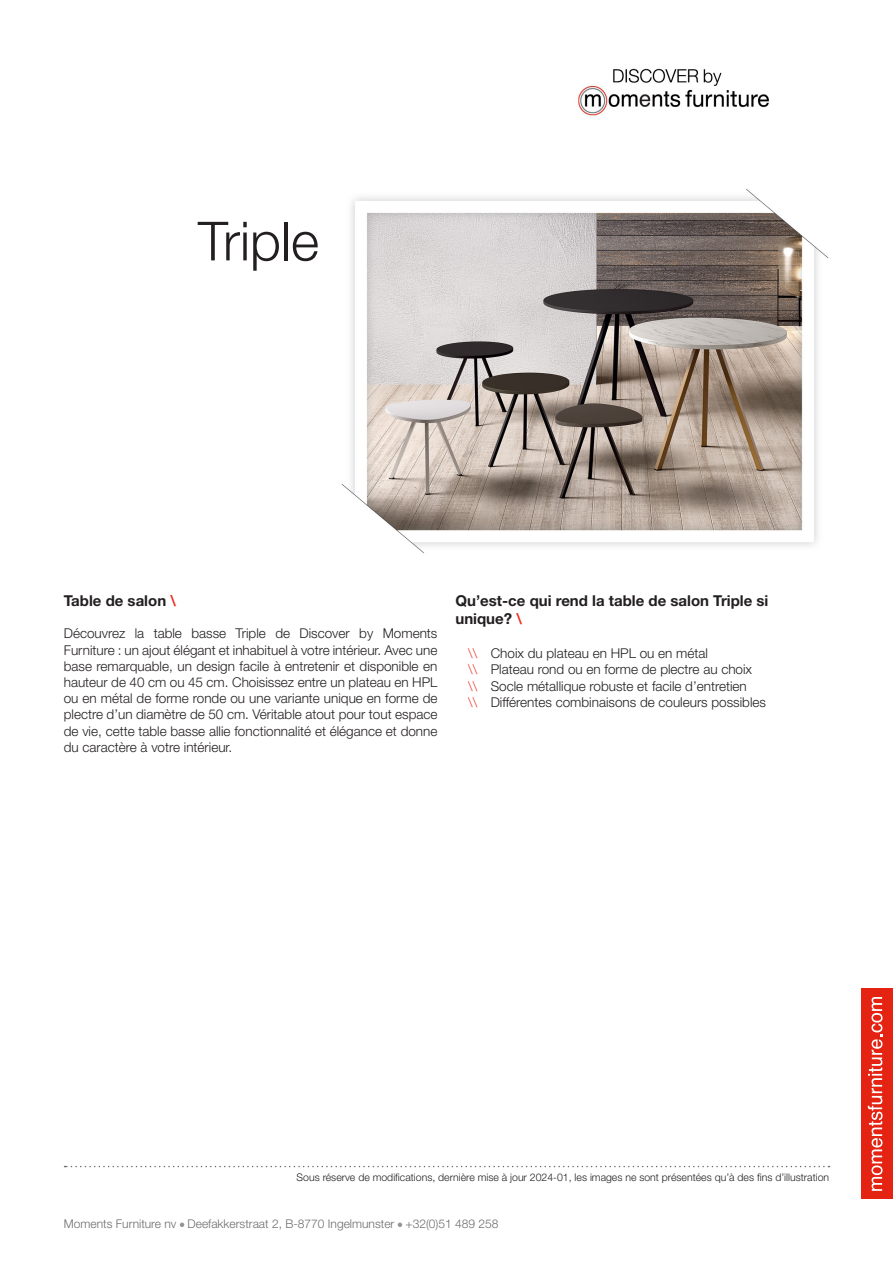
<style>
.page{position:relative;width:893px;height:1263px;background:#fff}
.page>*{position:absolute;margin:0;border:0;box-sizing:border-box;transform-origin:0 0}
.t1{font:300 54px "Helvetica Neue LT Std";color:#231f20}
.Basis_9pt{font:700 15px "Helvetica Neue LT Std";color:#231f20}
.gewone_tekst{font:700 15px "Helvetica Neue LT Std";color:#231f20}
.Basis_9pt-2{font:300 13.5px/16.2px "Helvetica Neue LT Std";color:#231f20;text-align:justify}
.t2{font:300 12px "Helvetica Neue LT Std";color:#6c6d70}
.t3{font:300 10.5px "Helvetica Neue LT Std";color:#231f20}
.s1{color:#ee2e22}
</style>
<div class="page">
<svg style="left:180px;top:1222px;width:4px;height:5px"></svg>
<svg style="left:398px;top:1222px;width:4px;height:5px"></svg>
<div style="left:861px;top:989px;width:32px;height:210px;background:#e42313"></div>
<svg style="left:868px;top:997px;width:14px;height:194px"></svg>
<svg style="left:65px;top:1166px;width:764px;height:1px"></svg>
<img style="left:576px;top:68px;width:193px;height:48px">
<img style="left:341px;top:189px;width:488px;height:364px">
<h1 class="t1" style="left:198px;top:208px;width:123px">Triple</h1>
<p class="gewone_tekst" style="left:64px;top:591px;width:114px">Table de salon <span class="s1">\</span></p>
<p class="Basis_9pt-2" style="left:64px;top:625px;width:375px">Découvrez la table basse Triple de Discover by Moments Furniture : un ajout élégant et inhabituel à votre intérieur. Avec une base remarquable, un design facile à entretenir et disponible en hauteur de 40 cm ou 45 cm. Choisissez entre un plateau en HPL ou en métal de forme ronde ou une variante unique en forme de plectre d’un diamètre de 50 cm. Véritable atout pour tout espace de vie, cette table basse allie fonctionnalité et élégance et donne du caractère à votre intérieur.</p>
<p class="Basis_9pt" style="left:455px;top:591px;width:314px">Qu’est-ce qui rend la table de salon Triple si</p>
<p class="Basis_9pt" style="left:455px;top:609px;width:68px">unique? <span class="s1">\</span></p>
<p class="Basis_9pt-2" style="left:468px;top:645px;width:241px"><span class="s1">\\</span> Choix du plateau en HPL ou en métal</p>
<p class="Basis_9pt-2" style="left:468px;top:661px;width:285px"><span class="s1">\\</span> Plateau rond ou en forme de plectre au choix</p>
<p class="Basis_9pt-2" style="left:468px;top:677px;width:280px"><span class="s1">\\</span> Socle métallique robuste et facile d’entretien</p>
<p class="Basis_9pt-2" style="left:468px;top:694px;width:299px"><span class="s1">\\</span> Différentes combinaisons de couleurs possibles</p>
<p class="t3" style="left:297px;top:1170px;width:534px">Sous réserve de modifications, dernière mise à jour 2024-01, les images ne sont présentées qu’à des fins d’illustration</p>
<p class="t2" style="left:64px;top:1216px;width:436px">Moments Furniture nv Deefakkerstraat 2, B-8770 Ingelmunster +32(0)51 489 258</p>
</div>
